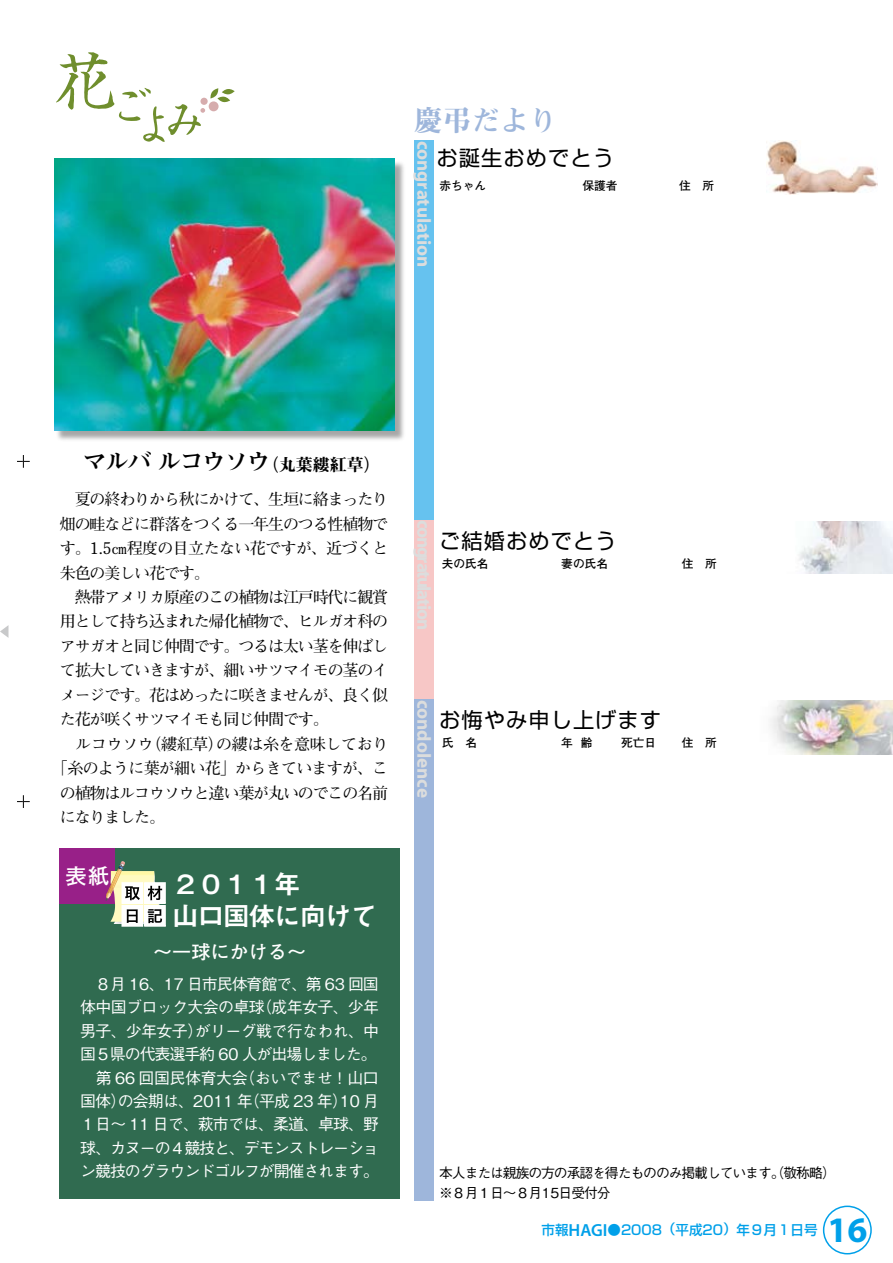
<style>
.page{position:relative;width:893px;height:1263px;background:#fff}
.page>*{position:absolute;margin:0;border:0;box-sizing:border-box;transform-origin:0 0}
.t1{font:700 36px "Myriad Pro";color:#00a0e9}
.t2{font:28.65px "Midashi Min Pro MA31";color:#9eb6db}
.t3{font:26.55px "Midashi Go Pro MB31";letter-spacing:-.04em;color:#fff}
.t4{font:23.4px "Midashi Min Pro MA31";letter-spacing:-.045em;color:#000}
.t5{font:21.3px "Shin Go Pro";letter-spacing:.05em;color:#000}
.t6{font:700 21.3px "Futo Go B101 Pro";color:#fff}
.t7{font:700 19.2px "Myriad";letter-spacing:-.01em;color:#dcdddd}
.t8{font:700 19.2px "Myriad";letter-spacing:-.07em;color:#dcdddd}
.t9{font:700 19.2px "Futo Go B101 Pro";color:#fff}
.t10{font:600 17.55px "Myriad Pro";color:#00a0e9}
.t11{font:16.95px "Midashi Min Pro MA31";color:#000}
.t12{font:700 15.9px "Futo Min A101 Pro";letter-spacing:-.065em;color:#000}
.t13{font:500 15.9px/23.4px "Gothic BBB Pro";letter-spacing:-.055em;color:#fff}
.t14{font:500 15.9px/23.4px "Gothic BBB Pro";letter-spacing:-.025em;color:#fff}
.t15{font:700 15.9px "Futo Min A101 Pro";letter-spacing:-.035em;color:#000}
.t16{font:700 15.9px "Futo Min A101 Pro";letter-spacing:-.045em;color:#000}
.t17{font:700 15.9px "Futo Min A101 Pro";letter-spacing:-.02em;color:#000}
.t18{font:500 13.8px/19.2px "Gothic BBB Pro";letter-spacing:-.075em;color:#000}
.t19{font:500 13.5px "Shin Go Pro";color:#00a0e9}
.t20{font:700 11.7px "Futo Go B101 Pro";color:#000}
.s1{font-family:"Shin Go Pro";font-weight:500;font-size:13.5px}
</style>
<div class="page">
<div style="left:823px;top:1205px;width:49px;height:49px;border:2px solid #00a0e9;border-radius:50%"></div>
<div style="left:414px;top:141px;width:20px;height:382px;background:#66c2ef"></div>
<div style="left:414px;top:520px;width:20px;height:179px;background:#f7c7c6"></div>
<svg style="left:17px;top:455px;width:13px;height:13px"></svg>
<svg style="left:17px;top:795px;width:13px;height:13px"></svg>
<svg style="left:0;top:625px;width:9px;height:13px"></svg>
<img style="left:767px;top:141px;width:110px;height:53px">
<img style="left:799px;top:522px;width:94px;height:52px">
<svg style="left:56px;top:52px;width:179px;height:90px"></svg>
<div style="left:209px;top:101px;width:10px;height:10px;background:#d6acad;border-radius:50%"></div>
<div style="left:55px;top:159px;width:351px;height:283px;background:#000;opacity:.35"></div>
<img style="left:54px;top:158px;width:340px;height:272px">
<img style="left:770px;top:701px;width:123px;height:53px">
<div style="left:414px;top:699px;width:20px;height:502px;background:#9eb6db"></div>
<div style="left:60px;top:848px;width:340px;height:351px;background:#306b50"></div>
<div style="left:60px;top:848px;width:55px;height:56px;background:#982088"></div>
<svg style="left:106px;top:861px;width:60px;height:66px"></svg>
<h2 class="t2" style="left:414px;top:98px;width:145px">慶弔だより</h2>
<p class="t7" style="left:434px;top:141px;width:128px;rotate:90deg">congratulation</p>
<h3 class="t5" style="left:436px;top:140px;width:179px">お誕生おめでとう</h3>
<p class="t20" style="left:583px;top:176px;width:37px">保護者</p>
<p class="t20" style="left:439px;top:176px;width:48px">赤ちゃん</p>
<p class="t20" style="left:679px;top:176px;width:37px">住　所</p>
<h3 class="t4" style="left:83px;top:443px;width:189px">マルバルコウソウ</h3>
<p class="t11" style="left:262px;top:451px;width:121px">（丸葉縷紅草(</p>
<p class="t12" style="left:60px;top:487px;width:330px">　夏の終わりから秋にかけて、生垣に絡まったり</p>
<p class="t12" style="left:60px;top:511px;width:330px">畑の畦などに群落をつくる一年生のつる性植物で</p>
<p class="t15" style="left:60px;top:536px;width:330px">す。1.5㎝程度の目立たない花ですが、近づくと</p>
<p class="t12" style="left:60px;top:560px;width:152px">朱色の美しい花です。</p>
<p class="t12" style="left:60px;top:585px;width:330px">　熱帯アメリカ原産のこの植物は江戸時代に観賞</p>
<p class="t12" style="left:60px;top:609px;width:330px">用として持ち込まれた帰化植物で、ヒルガオ科の</p>
<p class="t12" style="left:60px;top:633px;width:330px">アサガオと同じ仲間です。つるは太い茎を伸ばし</p>
<p class="t12" style="left:60px;top:658px;width:330px">て拡大していきますが、細いサツマイモの茎のイ</p>
<p class="t12" style="left:60px;top:682px;width:330px">メージです。花はめったに咲きませんが、良く似</p>
<p class="t12" style="left:60px;top:707px;width:271px">た花が咲くサツマイモも同じ仲間です。</p>
<p class="t17" style="left:216px;top:731px;width:174px">の縷は糸を意味しており</p>
<p class="t12" style="left:145px;top:731px;width:80px">（縷紅草）</p>
<p class="t12" style="left:60px;top:731px;width:96px">　ルコウソウ</p>
<p class="t16" style="left:52px;top:756px;width:338px">「糸のように葉が細い花」からきていますが、こ</p>
<p class="t12" style="left:60px;top:780px;width:330px">の植物はルコウソウと違い葉が丸いのでこの名前</p>
<p class="t12" style="left:60px;top:805px;width:107px">になりました。</p>
<h3 class="t6" style="left:65px;top:859px;width:45px">表紙</h3>
<h3 class="t3" style="left:172px;top:862px;width:130px">２０１１年</h3>
<h3 class="t3" style="left:172px;top:894px;width:207px">山口国体に向けて</h3>
<p class="t9" style="left:153px;top:936px;width:155px">〜一球にかける〜</p>
<p class="t13" style="left:80px;top:970px;width:300px;text-align:right">　８月 16、17 日市民体育館で、第 63 回国（成年女子、少年</p>
<p class="t13" style="left:195px;top:994px;width:186px;text-indent:-115px">体中国ブロック大会の卓球<br>がリーグ戦で行なわれ、中</p>
<p class="t13" style="left:80px;top:1017px;width:125px">男子、少年女子）</p>
<p class="t13" style="left:80px;top:1040px;width:298px">国５県の代表選手約 60 人が出場しました。</p>
<p class="t13" style="left:239px;top:1064px;width:141px">（おいでませ！山口</p>
<p class="t14" style="left:80px;top:1064px;width:300px">　第 66 回国民体育大会<br>国体の会期は、2011 （年平成 23 年 10 月</p>
<p class="t13" style="left:80px;top:1087px;width:300px;text-indent:30px">）<br>１日〜 11 日で、萩市では、柔道、卓球、野球、カヌーの４競技と、デモンストレーション競技のグラウンドゴルフが開催されます。</p>
<p class="t13" style="left:332px;top:1087px;width:17px">）</p>
<p class="t8" style="left:434px;top:520px;width:112px;rotate:90deg">congratulation</p>
<h3 class="t5" style="left:439px;top:523px;width:179px">ご結婚おめでとう</h3>
<p class="t20" style="left:442px;top:555px;width:48px">夫の氏名</p>
<p class="t20" style="left:561px;top:555px;width:48px">妻の氏名</p>
<p class="t20" style="left:682px;top:555px;width:37px">住　所</p>
<p class="t7" style="left:434px;top:699px;width:100px;rotate:90deg">condolence</p>
<h3 class="t5" style="left:439px;top:703px;width:224px">お悔やみ申し上げます</h3>
<p class="t20" style="left:442px;top:734px;width:37px">氏　名</p>
<p class="t20" style="left:561px;top:734px;width:13px">年</p>
<p class="t20" style="left:581px;top:734px;width:13px">齢</p>
<p class="t20" style="left:621px;top:734px;width:37px">死亡日</p>
<p class="t20" style="left:682px;top:734px;width:37px">住　所</p>
<p class="t18" style="left:439px;top:1162px;width:398px">本人または親族の方の承認を得たもののみ掲載しています。（敬称略( ※８月１日〜８月15日受付分</p>
<p class="t19" style="left:608px;top:1219px;width:211px">●2008（平成20）年９月１日号</p>
<p class="t10" style="left:542px;top:1219px;width:67px"><span class="s1">市報</span>HAGI</p>
<h1 class="t1" style="left:827px;top:1206px;width:39px">16</h1>
</div>
